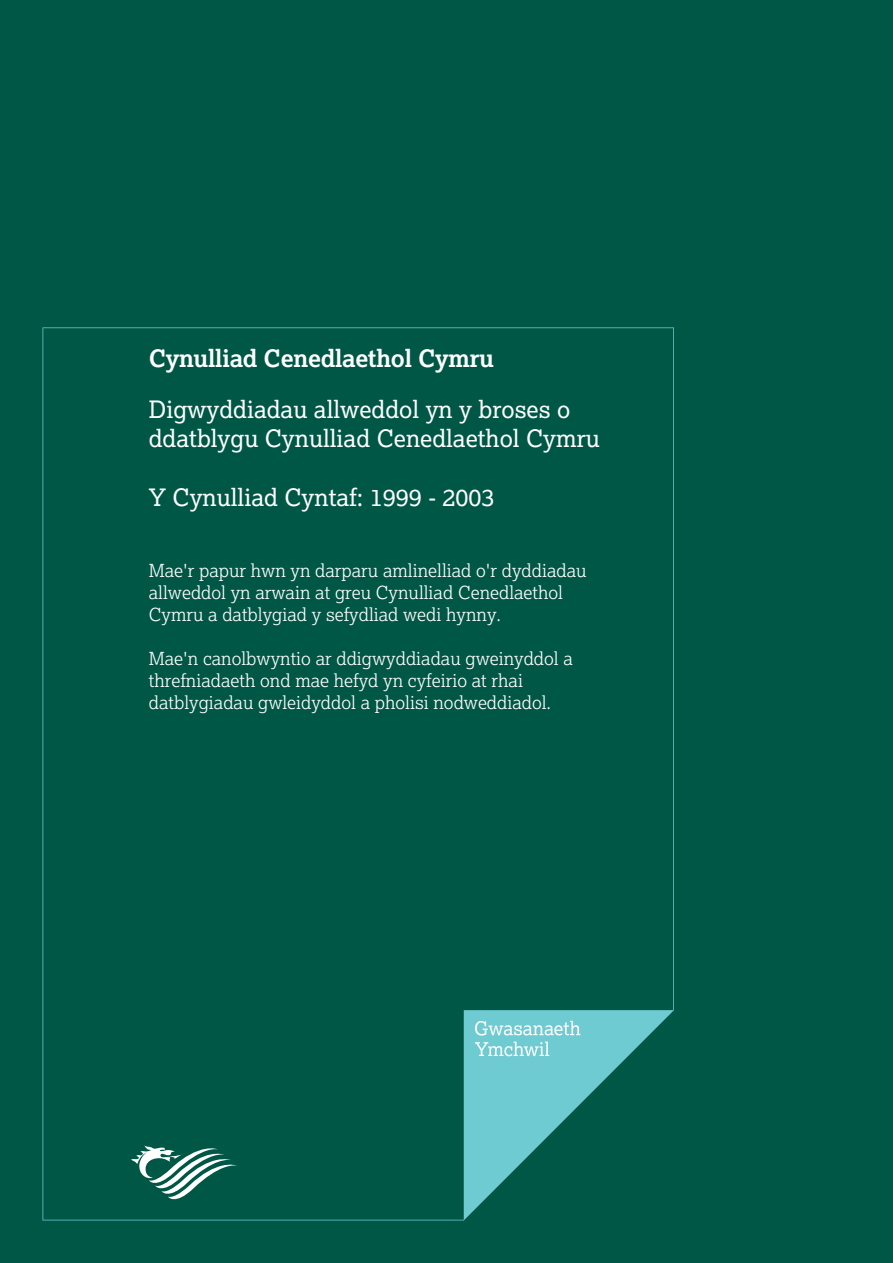
<style>
.page{position:relative;width:893px;height:1263px;background:#005746}
.page>*{position:absolute;margin:0;border:0;box-sizing:border-box;transform-origin:0 0}
.t1{font:24px/29.4px "Cynulliad Serif";color:#fff}
.t2{font:700 24px "Cynulliad Serif";letter-spacing:-.01em;color:#fff}
.t3{font:18px/22px "Cynulliad Serif Lt";color:#fff}
</style>
<div class="page">
<svg style="left:43px;top:327px;width:631px;height:893px"></svg>
<svg style="left:475px;top:1021px;width:105px;height:14px"></svg>
<svg style="left:475px;top:1041px;width:74px;height:15px"></svg>
<p class="t2" style="left:149px;top:343px;width:347px">Cynulliad Cenedlaethol Cymru</p>
<p class="t1" style="left:149px;top:394px;width:453px">Digwyddiadau allweddol yn y broses o ddatblygu Cynulliad Cenedlaethol Cymru</p>
<p class="t1" style="left:149px;top:482px;width:347px">Y Cynulliad Cyntaf: 1999 - 2003</p>
<p class="t3" style="left:149px;top:559px;width:439px">Mae'r papur hwn yn darparu amlinelliad o'r dyddiadau allweddol yn arwain at greu Cynulliad Cenedlaethol<br>Cymru a datblygiad y sefydliad wedi hynny.</p>
<p class="t3" style="left:149px;top:647px;width:426px">Mae'n canolbwyntio ar ddigwyddiadau gweinyddol a threfniadaeth ond mae hefyd yn cyfeirio at rhai datblygiadau gwleidyddol a pholisi nodweddiadol.</p>
</div>
